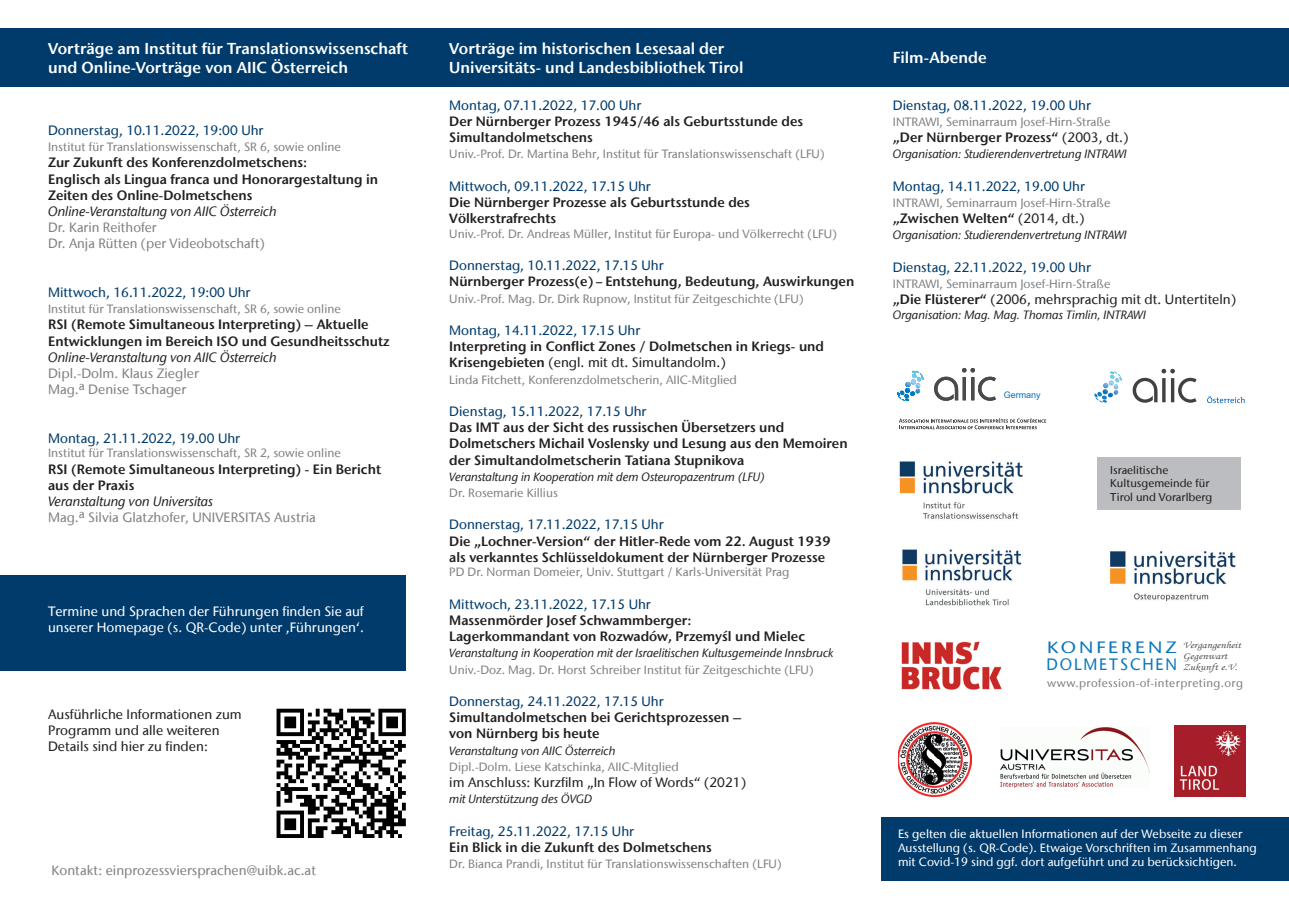
<style>
.page{position:relative;width:1289px;height:919px;background:#fff}
.page>*{position:absolute;margin:0;border:0;box-sizing:border-box;transform-origin:0 0}
.t1{font:500 16.35px "Stone Sans IIITC Com";letter-spacing:.12em;color:#0976bd;scale:.96 1}
.t2{font:500 16.35px "Stone Sans IIITC Com";letter-spacing:.15em;color:#0976bd;scale:1.18 1}
.t3{font:600 15.75px/18.9px "Stone Sans IIITC Com";color:#fff}
.t4{font:600 13.5px/16.2px "Stone Sans IIITC Com";color:#231f20}
.t5{font:500 13.5px "Stone Sans IIITC Com";color:#003b6b}
.t6{font:500 13.5px/16.2px "Stone Sans IIITC Com";color:#808285}
.t7{font:500 13.5px/16.2px "Stone Sans IIITC Com";color:#231f20}
.t8{font:500 13.5px/16.2px "Stone Sans IIITC Com";color:#fff}
.t9{font:italic 500 13.5px "Stone Sans IIITC Com";color:#231f20}
.t10{font:500 12px "Stone Sans IIITC Com";color:#808285}
.t11{font:italic 500 12px "Stone Sans IIITC Com";color:#231f20}
.t12{font:500 12px/14.4px "Stone Sans IIITC Com";color:#fff}
.t13{font:500 11.4px "Stone Sans IIITC Com";letter-spacing:.035em;color:#808285}
.t14{font:500 11.25px/13.5px "Stone Sans IIITC Com";color:#231f20}
.t15{font:9.9px/10.9px "Monotype Corsiva";letter-spacing:.005em;color:#4f5252;scale:1.16 1}
.t16{font:9px "Arial";color:#0072bc}
.s1{font-weight:500}
.s2{font-style:italic;color:#231f20}
.s3{font-weight:600}
</style>
<div class="page">
<div style="left:0;top:575px;width:405px;height:95px;background:#003b6b"></div>
<div style="left:881px;top:816px;width:407px;height:64px;background:#003b6b"></div>
<div style="left:0;top:28px;width:1288px;height:58px;background:#003b6b"></div>
<img style="left:899px;top:461px;width:124px;height:58px">
<img style="left:1174px;top:725px;width:71px;height:71px">
<img style="left:1110px;top:551px;width:126px;height:51px">
<img style="left:901px;top:641px;width:101px;height:49px">
<img style="left:902px;top:549px;width:120px;height:57px">
<img style="left:1000px;top:727px;width:149px;height:60px">
<div style="left:1097px;top:457px;width:143px;height:52px;background:#bcbdc0"></div>
<svg style="left:899px;top:418px;width:147px;height:11px"></svg>
<svg style="left:934px;top:368px;width:61px;height:33px"></svg>
<svg style="left:897px;top:371px;width:27px;height:30px"></svg>
<svg style="left:1094px;top:368px;width:151px;height:36px"></svg>
<svg style="left:276px;top:708px;width:130px;height:129px"></svg>
<img style="left:898px;top:722px;width:73px;height:74px">
<p class="t3" style="left:48px;top:39px;width:361px">Vorträge am Institut für Translationswissenschaft und Online-Vorträge von AIIC Österreich</p>
<p class="t3" style="left:449px;top:39px;width:296px">Vorträge im historischen Lesesaal der<br>Universitäts- und Landesbibliothek Tirol</p>
<p class="t5" style="left:449px;top:97px;width:193px">Montag, 07.11.2022, 17.00 Uhr</p>
<p class="t4" style="left:449px;top:113px;width:355px">Der Nürnberger Prozess 1945/46 als Geburtsstunde des<br>Simultandolmetschens</p>
<p class="t10" style="left:449px;top:147px;width:377px">Univ.-Prof. Dr. Martina Behr, Institut für Translationswissenschaft (LFU)</p>
<p class="t5" style="left:449px;top:178px;width:203px">Mittwoch, 09.11.2022, 17.15 Uhr</p>
<p class="t4" style="left:449px;top:194px;width:302px">Die Nürnberger Prozesse als Geburtsstunde des<br>Völkerstrafrechts</p>
<p class="t10" style="left:449px;top:226px;width:389px">Univ.-Prof. Dr. Andreas Müller, Institut für Europa- und Völkerrecht (LFU)</p>
<p class="t5" style="left:449px;top:257px;width:216px">Donnerstag, 10.11.2022, 17.15 Uhr</p>
<p class="t4" style="left:449px;top:273px;width:406px">Nürnberger Prozess(e) – Entstehung, Bedeutung, Auswirkungen</p>
<p class="t10" style="left:449px;top:291px;width:356px">Univ.-Prof. Mag. Dr. Dirk Rupnow, Institut für Zeitgeschichte (LFU)</p>
<p class="t5" style="left:449px;top:322px;width:193px">Montag, 14.11.2022, 17.15 Uhr</p>
<p class="t4" style="left:449px;top:338px;width:376px">Interpreting in Conflict Zones / Dolmetschen in Kriegs- und<br>Krisengebieten <span class="s1">(engl. mit dt. Simultandolm.)</span></p>
<p class="t10" style="left:449px;top:372px;width:289px">Linda Fitchett, Konferenzdolmetscherin, AIIC-Mitglied</p>
<p class="t5" style="left:449px;top:403px;width:199px">Dienstag, 15.11.2022, 17.15 Uhr</p>
<p class="t4" style="left:449px;top:419px;width:400px">Das IMT aus der Sicht des russischen Übersetzers und<br>Dolmetschers Michail Voslensky und Lesung aus den Memoiren der Simultandolmetscherin Tatiana Stupnikova</p>
<p class="t11" style="left:449px;top:469px;width:317px">Veranstaltung in Kooperation mit dem Osteuropazentrum (LFU)</p>
<p class="t10" style="left:449px;top:485px;width:110px">Dr. Rosemarie Killius</p>
<p class="t5" style="left:449px;top:516px;width:216px">Donnerstag, 17.11.2022, 17.15 Uhr</p>
<p class="t4" style="left:449px;top:532px;width:383px">Die „Lochner-Version“ der Hitler-Rede vom 22. August 1939 als verkanntes Schlüsseldokument der Nürnberger Prozesse</p>
<p class="t10" style="left:449px;top:564px;width:341px">PD Dr. Norman Domeier, Univ. Stuttgart / Karls-Universität Prag</p>
<p class="t5" style="left:449px;top:595px;width:203px">Mittwoch, 23.11.2022, 17.15 Uhr</p>
<p class="t4" style="left:449px;top:611px;width:357px">Massenmörder Josef Schwammberger:<br>Lagerkommandant von Rozwadów, Przemyśl und Mielec</p>
<p class="t11" style="left:449px;top:645px;width:385px">Veranstaltung in Kooperation mit der Israelitischen Kultusgemeinde Innsbruck</p>
<p class="t10" style="left:449px;top:661px;width:366px">Univ.-Doz. Mag. Dr. Horst Schreiber Institut für Zeitgeschichte (LFU)</p>
<p class="t5" style="left:449px;top:692px;width:216px">Donnerstag, 24.11.2022, 17.15 Uhr</p>
<p class="t4" style="left:449px;top:709px;width:293px">Simultandolmetschen bei Gerichtsprozessen – von Nürnberg bis heute</p>
<p class="t11" style="left:449px;top:742px;width:168px">Veranstaltung von AIIC Österreich</p>
<p class="t10" style="left:449px;top:759px;width:231px">Dipl.-Dolm. Liese Katschinka, AIIC-Mitglied</p>
<p class="t7" style="left:449px;top:774px;width:298px">im Anschluss: Kurzfilm „In Flow of Words“ (2021)</p>
<p class="t11" style="left:449px;top:791px;width:144px">mit Unterstützung des ÖVGD</p>
<p class="t5" style="left:449px;top:822px;width:186px">Freitag, 25.11.2022, 17.15 Uhr</p>
<p class="t4" style="left:449px;top:838px;width:264px">Ein Blick in die Zukunft des Dolmetschens</p>
<p class="t10" style="left:449px;top:856px;width:334px">Dr. Bianca Prandi, Institut für Translationswissenschaften (LFU)</p>
<p class="t5" style="left:48px;top:122px;width:217px">Donnerstag, 10.11.2022, 19:00 Uhr</p>
<p class="t10" style="left:48px;top:139px;width:294px">Institut für Translationswissenschaft, SR 6, sowie online</p>
<p class="t4" style="left:48px;top:154px;width:331px">Zur Zukunft des Konferenzdolmetschens:<br>Englisch als Lingua franca und Honorargestaltung in<br>Zeiten des Online-Dolmetschens</p>
<p class="t9" style="left:48px;top:203px;width:230px">Online-Veranstaltung von AIIC Österreich</p>
<p class="t6" style="left:48px;top:219px;width:218px">Dr. Karin Reithofer<br>Dr. Anja Rütten (per Videobotschaft)</p>
<p class="t5" style="left:48px;top:284px;width:204px">Mittwoch, 16.11.2022, 19:00 Uhr</p>
<p class="t10" style="left:48px;top:301px;width:294px">Institut für Translationswissenschaft, SR 6, sowie online</p>
<p class="t4" style="left:48px;top:316px;width:343px">RSI (Remote Simultaneous Interpreting) – Aktuelle<br>Entwicklungen im Bereich ISO und Gesundheitsschutz</p>
<p class="t9" style="left:48px;top:349px;width:230px">Online-Veranstaltung von AIIC Österreich</p>
<p class="t6" style="left:48px;top:365px;width:152px">Dipl.-Dolm. Klaus Ziegler<br>Mag.<sup>a</sup> Denise Tschager</p>
<p class="t5" style="left:48px;top:430px;width:193px">Montag, 21.11.2022, 19.00 Uhr</p>
<p class="t10" style="left:48px;top:445px;width:294px">Institut für Translationswissenschaft, SR 2, sowie online</p>
<p class="t4" style="left:48px;top:460px;width:334px">RSI (Remote Simultaneous Interpreting) - Ein Bericht aus der Praxis</p>
<p class="t6" style="left:48px;top:493px;width:269px"><span class="s2">Veranstaltung von Universitas<br></span>Mag.<sup>a</sup> Silvia Glatzhofer, UNIVERSITAS Austria</p>
<p class="t8" style="left:48px;top:603px;width:317px">Termine und Sprachen der Führungen finden Sie auf unserer Homepage (s. QR-Code) unter ‚Führungen‘.</p>
<p class="t7" style="left:48px;top:705px;width:195px">Ausführliche Informationen zum<br>Programm und alle weiteren<br>Details sind hier zu finden:</p>
<p class="t6" style="left:52px;top:862px;width:266px">Kontakt: einprozessviersprachen@uibk.ac.at</p>
<p class="t3" style="left:892px;top:48px;width:95px">Film-Abende</p>
<p class="t5" style="left:892px;top:97px;width:200px">Dienstag, 08.11.2022, 19.00 Uhr</p>
<p class="t10" style="left:892px;top:114px;width:219px">INTRAWI, Seminarraum Josef-Hirn-Straße</p>
<p class="t4" style="left:892px;top:129px;width:237px">„Der Nürnberger Prozess“ <span class="s1">(2003, dt.)</span></p>
<p class="t11" style="left:892px;top:147px;width:235px">Organisation: Studierendenvertretung INTRAWI</p>
<p class="t5" style="left:892px;top:178px;width:193px">Montag, 14.11.2022, 19.00 Uhr</p>
<p class="t10" style="left:892px;top:195px;width:219px">INTRAWI, Seminarraum Josef-Hirn-Straße</p>
<p class="t4" style="left:892px;top:210px;width:193px">„Zwischen Welten“ <span class="s1">(2014, dt.)</span></p>
<p class="t11" style="left:892px;top:228px;width:235px">Organisation: Studierendenvertretung INTRAWI</p>
<p class="t5" style="left:892px;top:259px;width:200px">Dienstag, 22.11.2022, 19.00 Uhr</p>
<p class="t10" style="left:892px;top:276px;width:219px">INTRAWI, Seminarraum Josef-Hirn-Straße</p>
<p class="t7" style="left:892px;top:291px;width:345px"><span class="s3">„Die Flüsterer“</span> (2006, mehrsprachig mit dt. Untertiteln)</p>
<p class="t11" style="left:892px;top:307px;width:255px">Organisation: Mag. Mag. Thomas Timlin, INTRAWI</p>
<p class="t16" style="left:1003px;top:389px;width:38px">Germany</p>
<p class="t14" style="left:1110px;top:463px;width:103px">Israelitische<br>Kultusgemeinde für<br>Tirol und Vorarlberg</p>
<p class="t15" style="left:1182px;top:639px;width:52px">Vergangenheit<br>Gegenwart<br>Zukunft e.V.</p>
<p class="t2" style="left:1047px;top:637px;width:111px">KONFERENZ</p>
<p class="t13" style="left:1047px;top:675px;width:197px">www.profession-of-interpreting.org</p>
<p class="t1" style="left:1046px;top:654px;width:137px">DOLMETSCHEN</p>
<p class="t12" style="left:898px;top:826px;width:360px">Es gelten die aktuellen Informationen auf der Webseite zu dieser<br>Ausstellung (s. QR-Code). Etwaige Vorschriften im Zusammenhang mit Covid-19 sind ggf. dort aufgeführt und zu berücksichtigen.</p>
</div>
